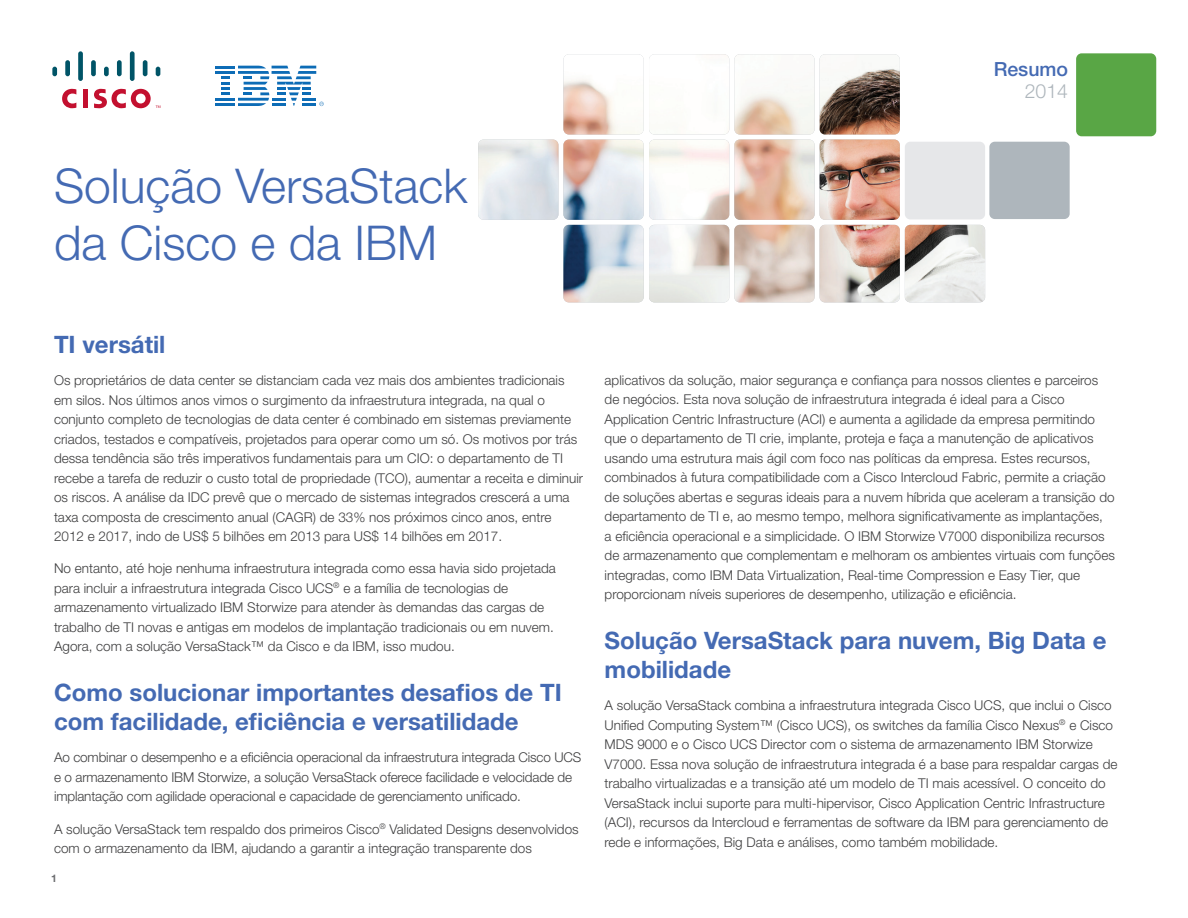
<style>
.page{position:relative;width:1188px;height:918px;background:#fff}
.page>*{position:absolute;margin:0;border:0;box-sizing:border-box;transform-origin:0 0}
.Heading{font:300 48px/57px "Helvetica Neue LT Std";color:#446ab3}
.sub_heading{font:700 24px/28.8px "Helvetica Neue LT Std";color:#446ab3}
.sub_heading-2{font:500 19.5px "Helvetica Neue LT Std";color:#446ab3}
.sub_heading-3{font:300 19.5px "Helvetica Neue LT Std";color:#aeb6bc}
.Body_paragraph{font:300 13.5px/19.5px "Helvetica Neue LT Std";color:#3e3e3f}
.t1{font:700 10.5px "Helvetica Neue LT Std";color:#6c6d70}
</style>
<div class="page">
<svg style="left:216px;top:66px;width:108px;height:40px"></svg>
<div style="left:83px;top:89px;width:5px;height:19px;background:#c3102f"></div>
<svg style="left:62px;top:89px;width:14px;height:19px"></svg>
<div style="left:52px;top:67px;width:5px;height:9px;background:#005467;border-radius:2px"></div>
<div style="left:65px;top:60px;width:5px;height:16px;background:#005467;border-radius:2px"></div>
<div style="left:78px;top:51px;width:5px;height:30px;background:#005467;border-radius:2px"></div>
<div style="left:91px;top:60px;width:5px;height:16px;background:#005467;border-radius:2px"></div>
<div style="left:104px;top:67px;width:5px;height:9px;background:#005467;border-radius:2px"></div>
<div style="left:117px;top:60px;width:5px;height:16px;background:#005467;border-radius:2px"></div>
<div style="left:130px;top:51px;width:5px;height:30px;background:#005467;border-radius:2px"></div>
<hr style="left:143px;top:60px;width:4px;height:16px;background:#005467;border-radius:2px">
<svg style="left:156px;top:67px;width:4px;height:9px"></svg>
<svg style="left:94px;top:89px;width:66px;height:19px"></svg>
<img style="left:478px;top:54px;width:507px;height:248px">
<div style="left:989px;top:142px;width:81px;height:77px;background:#aeb6bc;border-radius:5px"></div>
<div style="left:905px;top:142px;width:80px;height:77px;background:#e6e7e9;border-radius:5px"></div>
<div style="left:1076px;top:53px;width:80px;height:83px;background:#59a645;border-radius:6px"></div>
<p class="Heading" style="left:54px;top:156px;width:415px">Solução VersaStack da Cisco e da IBM</p>
<p class="sub_heading-2" style="left:994px;top:58px;width:76px">Resumo</p>
<p class="sub_heading-3" style="left:1025px;top:80px;width:45px">2014</p>
<p class="sub_heading" style="left:54px;top:329px;width:113px">TI versátil</p>
<p class="Body_paragraph" style="left:54px;top:370px;width:531px">Os proprietários de data center se distanciam cada vez mais dos ambientes tradicionais em silos. Nos últimos anos vimos o surgimento da infraestrutura integrada, na qual o conjunto completo de tecnologias de data center é combinado em sistemas previamente criados, testados e compatíveis, projetados para operar como um só. Os motivos por trás dessa tendência são três imperativos fundamentais para um CIO: o departamento de TI recebe a tarefa de reduzir o custo total de propriedade (TCO), aumentar a receita e diminuir os riscos. A análise da IDC prevê que o mercado de sistemas integrados crescerá a uma taxa composta de crescimento anual (CAGR) de 33% nos próximos cinco anos, entre 2012 e 2017, indo de US$ 5 bilhões em 2013 para US$ 14 bilhões em 2017.</p>
<p class="Body_paragraph" style="left:54px;top:559px;width:503px">No entanto, até hoje nenhuma infraestrutura integrada como essa havia sido projetada para incluir a infraestrutura integrada Cisco UCS<sup>®</sup> e a família de tecnologias de armazenamento virtualizado IBM Storwize para atender às demandas das cargas de trabalho de TI novas e antigas em modelos de implantação tradicionais ou em nuvem.<br>Agora, com a solução VersaStack™ da Cisco e da IBM, isso mudou.</p>
<p class="sub_heading" style="left:54px;top:678px;width:509px">Como solucionar importantes desafios de TI com facilidade, eficiência e versatilidade</p>
<p class="Body_paragraph" style="left:54px;top:748px;width:529px">Ao combinar o desempenho e a eficiência operacional da infraestrutura integrada Cisco UCS e o armazenamento IBM Storwize, a solução VersaStack oferece facilidade e velocidade de implantação com agilidade operacional e capacidade de gerenciamento unificado.</p>
<p class="Body_paragraph" style="left:54px;top:819px;width:526px">A solução VersaStack tem respaldo dos primeiros Cisco<sup>®</sup> Validated Designs desenvolvidos com o armazenamento da IBM, ajudando a garantir a integração transparente dos</p>
<p class="t1" style="left:51px;top:872px;width:7px">1</p>
<p class="Body_paragraph" style="left:605px;top:370px;width:512px">aplicativos da solução, maior segurança e confiança para nossos clientes e parceiros de negócios. Esta nova solução de infraestrutura integrada é ideal para a Cisco Application Centric Infrastructure (ACI) e aumenta a agilidade da empresa permitindo que o departamento de TI crie, implante, proteja e faça a manutenção de aplicativos usando uma estrutura mais ágil com foco nas políticas da empresa. Estes recursos, combinados à futura compatibilidade com a Cisco Intercloud Fabric, permite a criação de soluções abertas e seguras ideais para a nuvem híbrida que aceleram a transição do departamento de TI e, ao mesmo tempo, melhora significativamente as implantações,<br>a eficiência operacional e a simplicidade. O IBM Storwize V7000 disponibiliza recursos de armazenamento que complementam e melhoram os ambientes virtuais com funções integradas, como IBM Data Virtualization, Real-time Compression e Easy Tier, que proporcionam níveis superiores de desempenho, utilização e eficiência.</p>
<p class="sub_heading" style="left:605px;top:626px;width:503px">Solução VersaStack para nuvem, Big Data e mobilidade</p>
<p class="Body_paragraph" style="left:605px;top:696px;width:514px">A solução VersaStack combina a infraestrutura integrada Cisco UCS, que inclui o Cisco Unified Computing System™ (Cisco UCS), os switches da família Cisco Nexus<sup>®</sup> e Cisco MDS 9000 e o Cisco UCS Director com o sistema de armazenamento IBM Storwize V7000. Essa nova solução de infraestrutura integrada é a base para respaldar cargas de trabalho virtualizadas e a transição até um modelo de TI mais acessível. O conceito do VersaStack inclui suporte para multi-hipervisor, Cisco Application Centric Infrastructure (ACI), recursos da Intercloud e ferramentas de software da IBM para gerenciamento de rede e informações, Big Data e análises, como também mobilidade.</p>
</div>
